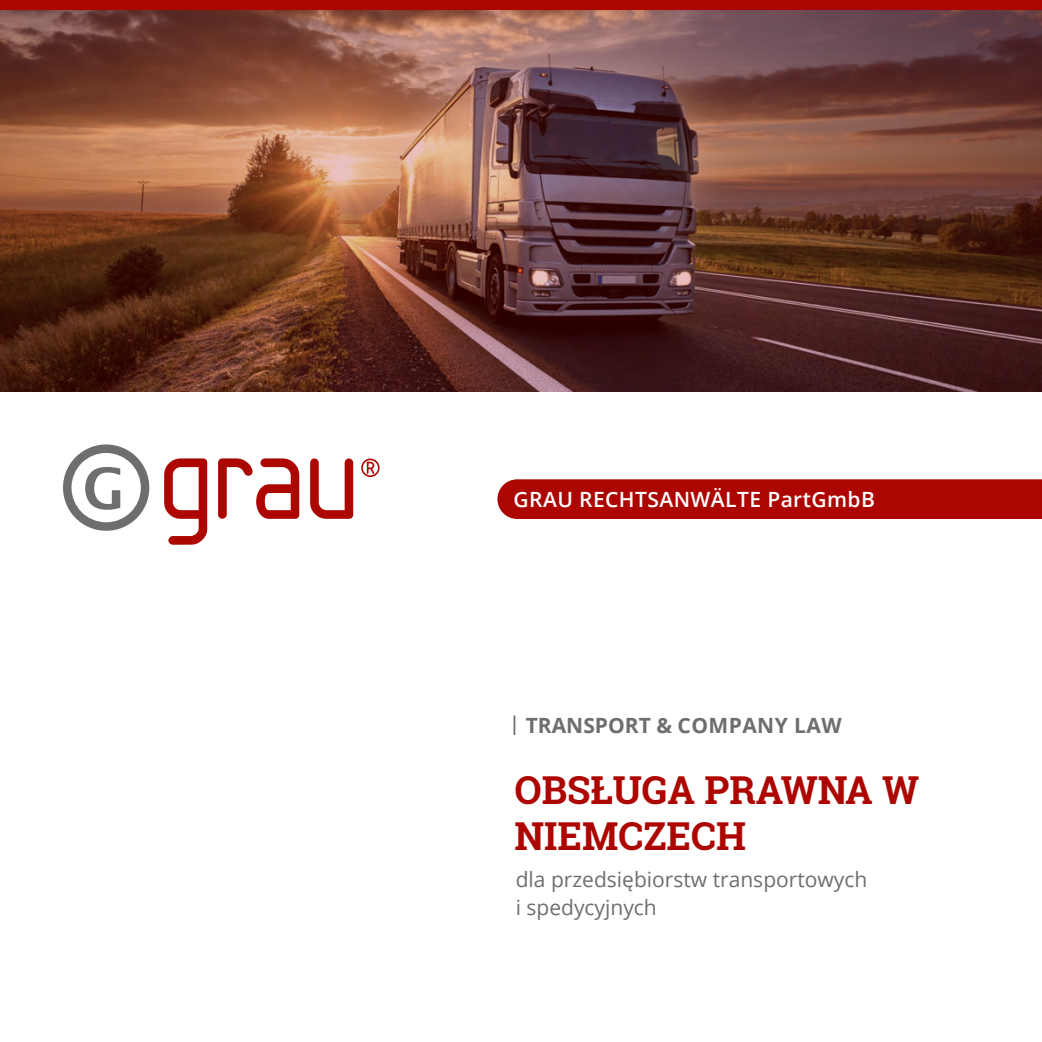
<style>
.page{position:relative;width:1042px;height:1042px;background:#fff}
.page>*{position:absolute;margin:0;border:0;box-sizing:border-box;transform-origin:0 0}
.t1{font:700 38.5px/46.2px "Roboto Slab";color:#ad0600}
.t2{font:21px/28px "Open Sans";color:#6e6e6e}
.t3{font:600 21px "Open Sans";letter-spacing:.02em;color:#fff}
.t4{font:700 21px "Open Sans";letter-spacing:.01em;color:#6e6e6e}
</style>
<div class="page">
<img style="left:0;top:10px;width:1042px;height:382px">
<hr style="left:513px;top:715px;width:2px;height:20px;background:#6e6e6e">
<svg style="left:164px;top:458px;width:189px;height:87px"></svg>
<svg style="left:63px;top:444px;width:86px;height:87px"></svg>
<svg style="left:361px;top:458px;width:18px;height:19px"></svg>
<div style="left:497px;top:479px;width:545px;height:40px;background:#ad0600"></div>
<div style="left:0;top:0;width:1042px;height:10px;background:#ad0600"></div>
<p class="t3" style="left:513px;top:485px;width:363px">GRAU RECHTSANWÄLTE PartGmbB</p>
<p class="t4" style="left:526px;top:710px;width:317px">TRANSPORT &amp; COMPANY LAW</p>
<p class="t1" style="left:514px;top:766px;width:406px">OBSŁUGA PRAWNA W<br>NIEMCZECH</p>
<p class="t2" style="left:516px;top:865px;width:353px">dla przedsiębiorstw transportowych i spedycyjnych</p>
</div>
